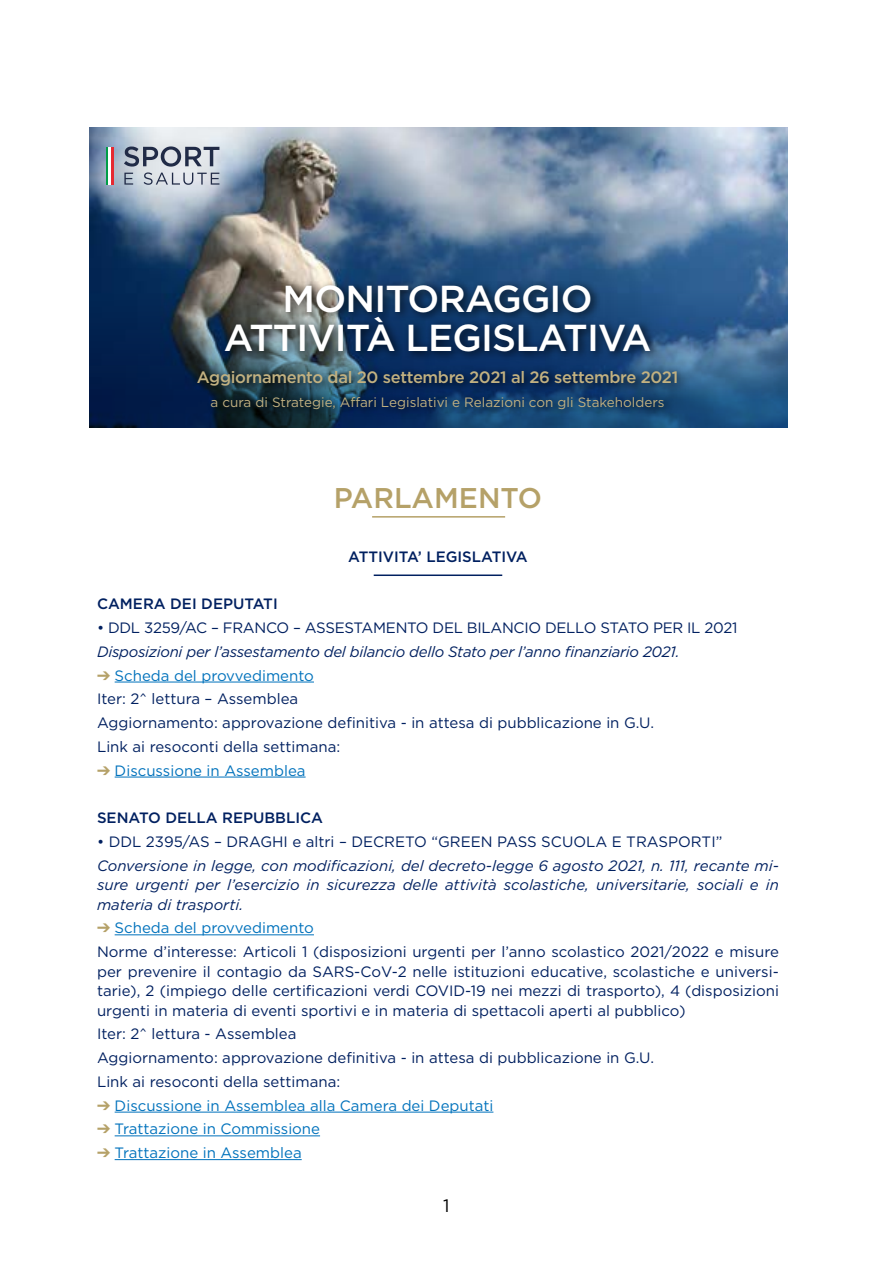
<style>
.page{position:relative;width:893px;height:1263px;background:#fff}
.page>*{position:absolute;margin:0;border:0;box-sizing:border-box;transform-origin:0 0}
.t1{font:500 37.5px/39px "Gotham";letter-spacing:-.02em;color:#fff;text-align:center}
.t2{font:500 28.5px "Gotham";color:#b5a168}
.t3{font:18px "Gotham";color:#000}
.t4{font:500 16.5px "Gotham";letter-spacing:-.02em;color:#c2b181}
.t5{font:15px/23.7px "Gotham";color:#002060}
.t6{font:italic 15px/19.5px "Gotham";letter-spacing:-.02em;color:#002060;text-align:justify}
.t7{font:15px "Gotham";color:#0072bc}
.t8{font:15px "Gotham";letter-spacing:-.02em;color:#002060}
.t9{font:500 15px "Gotham";color:#002060}
.t10{font:13.5px "Gotham";color:#c2b181}
.s1{color:#b5a168}
.s2{color:#0072bc}
</style>
<div class="page">
<img style="left:89px;top:128px;width:698px;height:140px">
<svg style="left:89px;top:268px;width:698px;height:159px"></svg>
<div style="left:193px;top:280px;width:495px;height:140px;background:#000;opacity:.75"></div>
<svg style="left:124px;top:146px;width:95px;height:39px"></svg>
<hr style="left:106px;top:147px;width:3px;height:38px;background:#009e47">
<hr style="left:109px;top:147px;width:2px;height:38px;background:#fff">
<hr style="left:111px;top:147px;width:2px;height:38px;background:#e62930">
<hr style="left:372px;top:516px;width:133px;height:2px;background:#b5a168">
<hr style="left:374px;top:574px;width:128px;height:2px;background:#002060">
<hr style="left:115px;top:682px;width:199px;height:1px;background:#0072bc">
<hr style="left:115px;top:777px;width:191px;height:1px;background:#0072bc">
<hr style="left:115px;top:934px;width:199px;height:1px;background:#0072bc">
<hr style="left:115px;top:1112px;width:378px;height:1px;background:#0072bc">
<hr style="left:115px;top:1135px;width:205px;height:1px;background:#0072bc">
<hr style="left:115px;top:1159px;width:187px;height:1px;background:#0072bc">
<h1 class="t1" style="left:224px;top:279px;width:429px">MONITORAGGIO<br>ATTIVITÀ LEGISLATIVA</h1>
<p class="t4" style="left:197px;top:366px;width:483px">Aggiornamento dal 20 settembre 2021 al 26 settembre 2021</p>
<p class="t10" style="left:211px;top:393px;width:455px">a cura di Strategie, Affari Legislativi e Relazioni con gli Stakeholders</p>
<h2 class="t2" style="left:334px;top:479px;width:210px">PARLAMENTO</h2>
<p class="t9" style="left:348px;top:547px;width:181px">ATTIVITA’ LEGISLATIVA</p>
<p class="t9" style="left:97px;top:594px;width:182px">CAMERA DEI DEPUTATI</p>
<p class="t8" style="left:97px;top:618px;width:642px">• DDL 3259/AC – FRANCO – ASSESTAMENTO DEL BILANCIO DELLO STATO PER IL 2021</p>
<p class="t6" style="left:97px;top:641px;width:584px">Disposizioni per l’assestamento del bilancio dello Stato per l’anno finanziario 2021.</p>
<p class="t5" style="left:97px;top:663px;width:559px"><span class="s1">➔</span> <span class="s2">Scheda del provvedimento<br></span>Iter: 2^ lettura – Assemblea<br>Aggiornamento: approvazione definitiva - in attesa di pubblicazione in G.U.<br>Link ai resoconti della settimana:</p>
<p class="t7" style="left:97px;top:760px;width:210px"><span class="s1">➔</span> Discussione in Assemblea</p>
<p class="t9" style="left:97px;top:808px;width:227px">SENATO DELLA REPUBBLICA</p>
<p class="t5" style="left:97px;top:829px;width:627px">• DDL 2395/AS – DRAGHI e altri – DECRETO “GREEN PASS SCUOLA E TRASPORTI”</p>
<p class="t6" style="left:97px;top:855px;width:683px">Conversione in legge, con modificazioni, del decreto-legge 6 agosto 2021, n. 111, recante mi&shy;sure urgenti per l’esercizio in sicurezza delle attività scolastiche, universitarie, sociali e in materia di trasporti.</p>
<p class="t5" style="left:97px;top:916px;width:683px"><span class="s1">➔</span> <span class="s2">Scheda del provvedimento<br></span>Norme d’interesse: Articoli 1 (disposizioni urgenti per l’anno scolastico 2021/2022 e misure</p>
<p class="t5" style="left:97px;top:961px;width:683px;line-height:19.5px;text-align:justify">per prevenire il contagio da SARS-CoV-2 nelle istituzioni educative, scolastiche e universi&shy;tarie), 2 (impiego delle certificazioni verdi COVID-19 nei mezzi di trasporto), 4 (disposizioni urgenti in materia di eventi sportivi e in materia di spettacoli aperti al pubblico)</p>
<p class="t5" style="left:97px;top:1022px;width:559px">Iter: 2^ lettura - Assemblea<br>Aggiornamento: approvazione definitiva - in attesa di pubblicazione in G.U.<br>Link ai resoconti della settimana:</p>
<p class="t7" style="left:97px;top:1095px;width:398px"><span class="s1">➔</span> Discussione in Assemblea alla Camera dei Deputati</p>
<p class="t7" style="left:97px;top:1119px;width:225px"><span class="s1">➔</span> Trattazione in Commissione</p>
<p class="t7" style="left:97px;top:1143px;width:206px"><span class="s1">➔</span> Trattazione in Assemblea</p>
<p class="t3" style="left:443px;top:1194px;width:8px">1</p>
</div>
